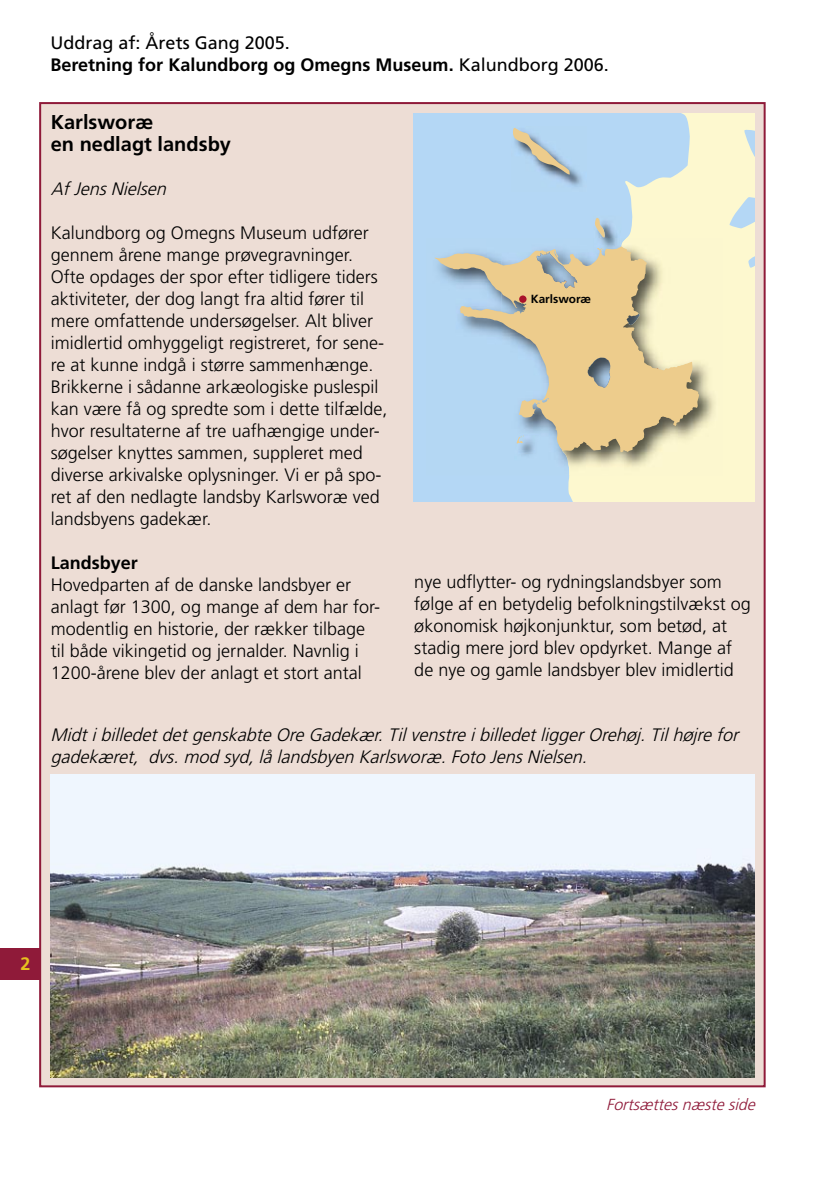
<style>
.page{position:relative;width:840px;height:1191px;background:#fff}
.page>*{position:absolute;margin:0;border:0;box-sizing:border-box;transform-origin:0 0}
.Sidehistorieroverskrifter{font:700 20px "Frutiger";color:#000}
.Brødtekst{font:300 18px/22px "Frutiger";color:#000}
.Brødtekst-2{font:italic 300 18px/22px "Frutiger";color:#000}
.Brødtekst-3{font:700 18px "Frutiger";color:#000}
.Brødtekst-4{font:18px "Frutiger";color:#000}
.Mellemrubrik{font:700 18px "Frutiger";color:#000}
.Kapiteloverskrifter{font:700 18px "Frutiger";color:#e6c01f}
.Brødtekst-5{font:italic 300 16px "Frutiger";color:#8f1a39}
.t1{font:700 11.8px "Frutiger";color:#000}
.s1{font-weight:400}
</style>
<div class="page">
<div style="left:0;top:948px;width:39px;height:31px;background:#8f1a39"></div>
<div style="left:40px;top:103px;width:724px;height:983px;background:#edddd5"></div>
<div style="left:413px;top:113px;width:341px;height:389px;background:#b4d7f5"></div>
<svg style="left:568px;top:113px;width:186px;height:389px;fill:#fdf8cf"></svg>
<div style="left:710px;top:301px;width:44px;height:201px;background:#fdf8cf"></div>
<img style="left:514px;top:126px;width:71px;height:66px">
<svg style="left:513px;top:128px;width:56px;height:47px"></svg>
<img style="left:593px;top:216px;width:28px;height:22px">
<svg style="left:594px;top:218px;width:10px;height:19px"></svg>
<img style="left:558px;top:238px;width:164px;height:237px">
<img style="left:522px;top:454px;width:9px;height:2px">
<svg style="left:434px;top:246px;width:264px;height:206px"></svg>
<div style="left:519px;top:295px;width:7px;height:8px;background:#a9122a;border-radius:50%"></div>
<img style="left:50px;top:774px;width:704px;height:303px">
<p class="Brødtekst-4" style="left:50px;top:33px;width:241px">Uddrag af: Årets Gang 2005.</p>
<p class="Brødtekst-3" style="left:50px;top:55px;width:559px">Beretning for Kalundborg og Omegns Museum. <span class="s1">Kalundborg 2006.</span></p>
<p class="Sidehistorieroverskrifter" style="left:51px;top:110px;width:104px">Karlsworæ</p>
<p class="Sidehistorieroverskrifter" style="left:51px;top:132px;width:182px">en nedlagt landsby</p>
<p class="Brødtekst-2" style="left:51px;top:178px;width:122px">AfJensNielsen</p>
<p class="Brødtekst" style="left:51px;top:222px;width:338px">Kalundborg og Omegns Museum udfører gennem årene mange prøvegravninger.<br>Ofte opdages der spor efter tidligere tiders aktiviteter, der dog langt fra altid fører til mere omfattende undersøgelser. Alt bliver imidlertid omhyggeligt registreret, for sene&shy;re at kunne indgå i større sammenhænge.<br>Brikkerne i sådanne arkæologiske puslespil kan være få og spredte som i dette tilfælde, hvor resultaterne af tre uafhængige under&shy;søgelser knyttes sammen, suppleret med diverse arkivalske oplysninger. Vi er på spo&shy;ret af den nedlagte landsby Karlsworæ ved landsbyens gadekær.</p>
<p class="Mellemrubrik" style="left:51px;top:552px;width:89px">Landsbyer</p>
<p class="Brødtekst" style="left:51px;top:574px;width:331px">Hovedparten af de danske landsbyer er anlagt før 1300, og mange af dem har for&shy;modentlig en historie, der rækker tilbage til både vikingetid og jernalder. Navnlig i 1200-årene blev der anlagt et stort antal</p>
<p class="Brødtekst" style="left:414px;top:571px;width:338px">nye udflytter- og rydningslandsbyer som følge af en betydelig befolkningstilvækst og økonomisk højkonjunktur, som betød, at stadig mere jord blev opdyrket. Mange af de nye og gamle landsbyer blev imidlertid</p>
<p class="t1" style="left:530px;top:292px;width:62px">Karlsworæ</p>
<p class="Brødtekst-2" style="left:50px;top:724px;width:694px">MidtibilledetdetgenskabteOreGadekær.TilvenstreibilledetliggerOrehøj .Tilhøj refor gadekæret, dvs.mod syd,lålandsbyen Karlsworæ.Foto JensNielsen.</p>
<p class="Kapiteloverskrifter" style="left:21px;top:953px;width:12px">2</p>
<p class="Brødtekst-5" style="left:606px;top:1095px;width:154px">Fortsættesnæsteside</p>
</div>
